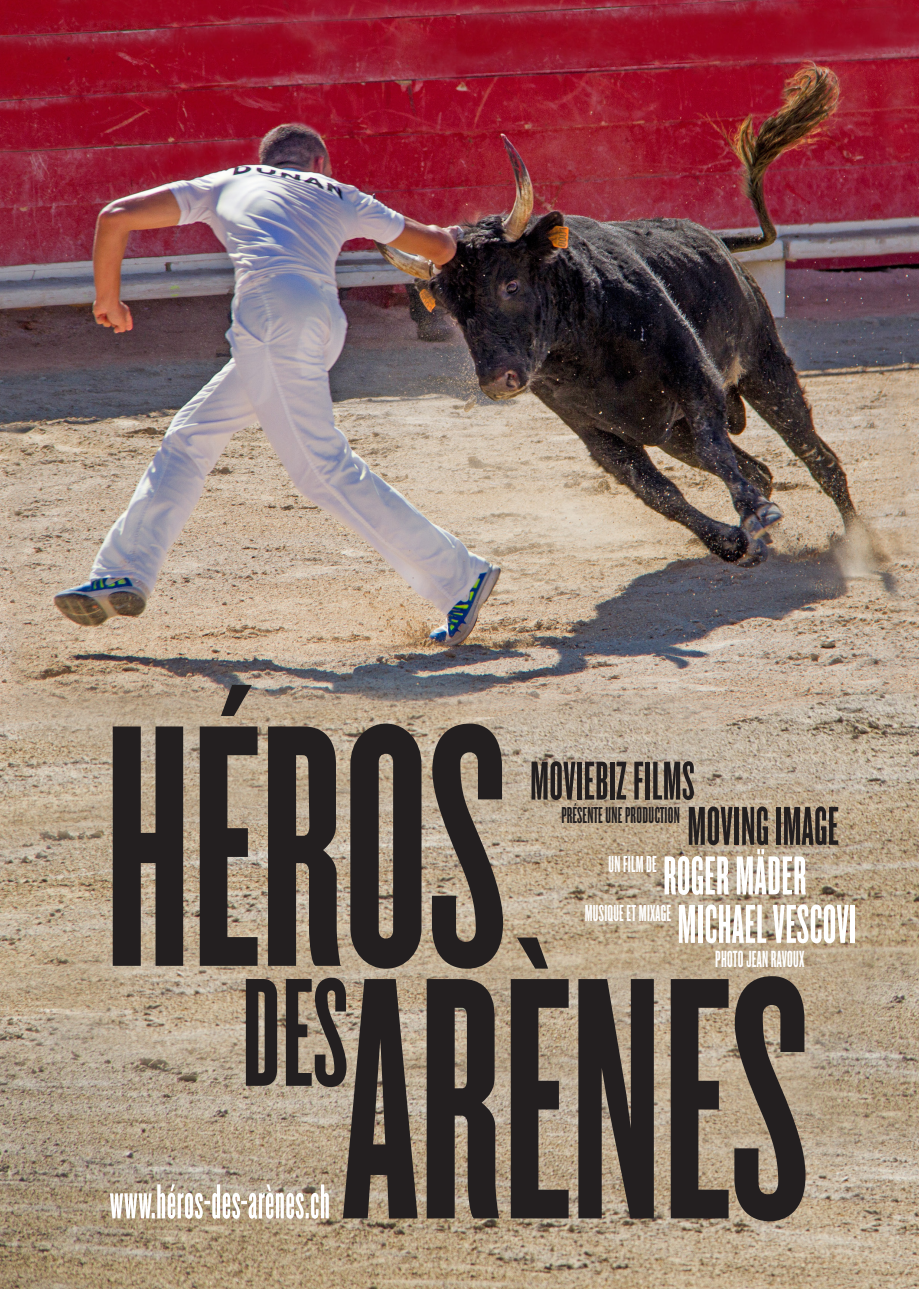
<style>
.page{position:relative;width:919px;height:1289px;background:#fff}
.page>*{position:absolute;margin:0;border:0;box-sizing:border-box;transform-origin:0 0}
.t1{font:57px "Knockout HTF66 Full Flyweight";letter-spacing:.01em;color:#fff}
.t2{font:57px "Knockout HTF66 Full Flyweight";letter-spacing:.01em;color:#231f20}
.t3{font:24.3px "Knockout HTF66 Full Flyweight";letter-spacing:.01em;color:#fff}
.t4{font:24px "Knockout HTF66 Full Flyweight";letter-spacing:.01em;color:#fff}
.t5{font:24px "Knockout HTF66 Full Flyweight";letter-spacing:.01em;color:#231f20}
</style>
<div class="page">
<img style="left:0;top:0;width:918px;height:1288px">
<svg style="left:110px;top:1184px;width:219px;height:34px"></svg>
<svg style="left:343px;top:937px;width:462px;height:284px;background:#685d52"></svg>
<svg style="left:113px;top:685px;width:390px;height:283px;background:#655b51"></svg>
<svg style="left:246px;top:977px;width:100px;height:110px;background:#5e544b"></svg>
<p class="t2" style="left:530px;top:752px;width:166px">MOVIEBIZ FILMS</p>
<p class="t5" style="left:561px;top:802px;width:120px">PRÉSENTE UNE PRODUCTION</p>
<p class="t2" style="left:687px;top:797px;width:153px">MOVING IMAGE</p>
<p class="t1" style="left:663px;top:847px;width:144px">ROGER MÄDER</p>
<p class="t4" style="left:608px;top:852px;width:50px">UN FILM DE</p>
<p class="t4" style="left:584px;top:901px;width:88px">MUSIQUE ET MIXAGE</p>
<p class="t1" style="left:677px;top:895px;width:180px">MICHAEL VESCOVI</p>
<p class="t3" style="left:715px;top:947px;width:90px">PHOTO JEAN RAVOUX</p>
</div>
